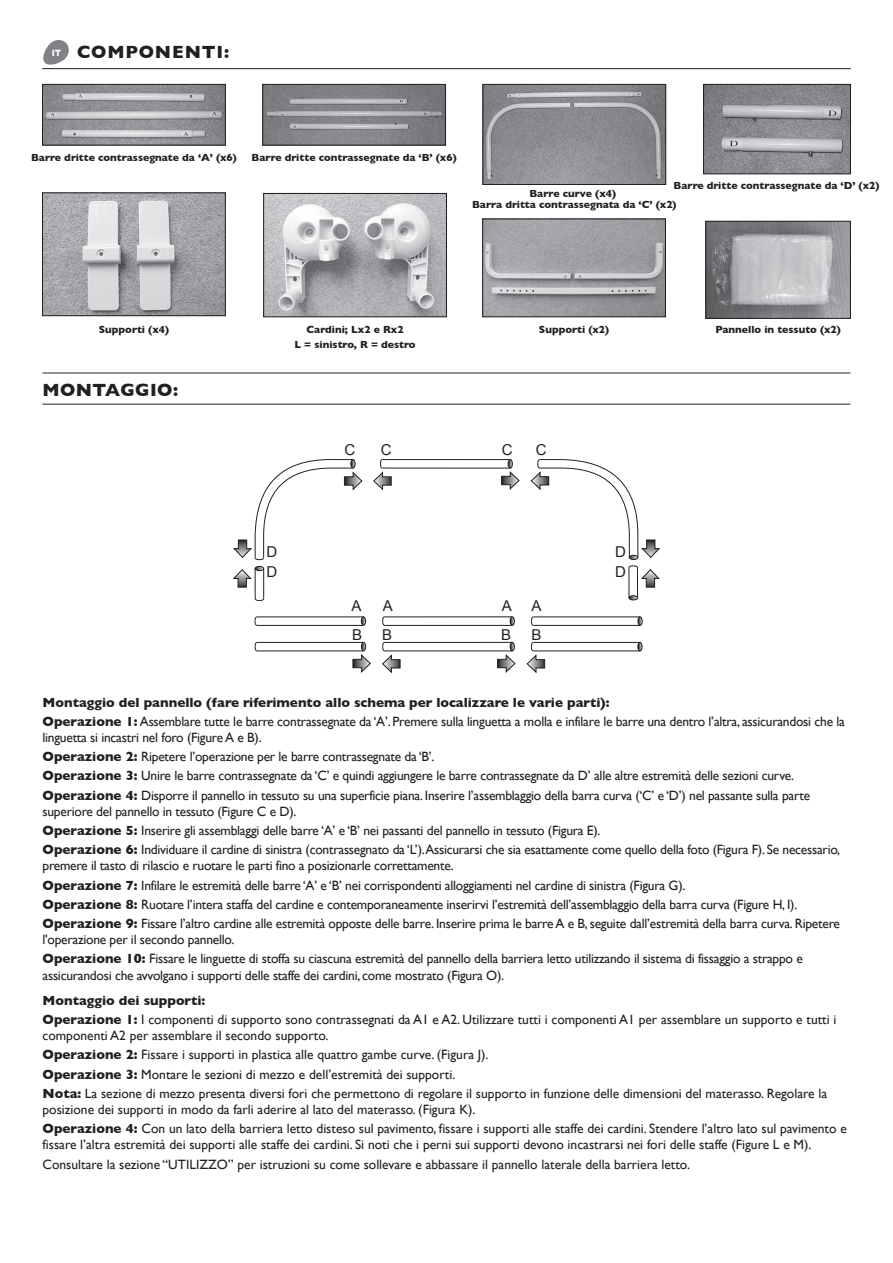
<style>
.page{position:relative;width:893px;height:1263px;background:#fff}
.page>*{position:absolute;margin:0;border:0;box-sizing:border-box;transform-origin:0 0}
.t1{font:700 18px "Gill Sans";letter-spacing:.035em;color:#231f20}
.t2{font:15px/29.7px "Arial";color:#231f20}
.t3{font:13.5px/19.2px "Gill Sans";letter-spacing:-.02em;color:#231f20}
.t4{font:13.5px/19.2px "Gill Sans";color:#231f20}
.t5{font:700 10.5px/14.4px "Gill Sans";color:#231f20;text-align:center}
.s1{font-size:9.3px;color:#fff}
.s2{font-weight:700}
</style>
<div class="page">
<svg style="left:43px;top:40px;width:26px;height:25px"></svg>
<img style="left:265px;top:195px;width:180px;height:120px">
<div style="left:263px;top:193px;width:184px;height:124px;border:1px solid #231f20"></div>
<img style="left:44px;top:194px;width:180px;height:120px">
<div style="left:42px;top:192px;width:184px;height:124px;border:1px solid #231f20"></div>
<img style="left:708px;top:223px;width:141px;height:94px">
<div style="left:706px;top:221px;width:145px;height:98px;border:1px solid #231f20"></div>
<img style="left:705px;top:86px;width:144px;height:86px">
<div style="left:703px;top:84px;width:148px;height:90px;border:1px solid #231f20"></div>
<img style="left:264px;top:86px;width:180px;height:57px">
<div style="left:262px;top:84px;width:184px;height:61px;border:1px solid #231f20"></div>
<img style="left:484px;top:86px;width:180px;height:97px">
<div style="left:482px;top:84px;width:184px;height:101px;border:1px solid #231f20"></div>
<img style="left:44px;top:86px;width:180px;height:57px">
<div style="left:42px;top:84px;width:184px;height:61px;border:1px solid #231f20"></div>
<hr style="left:43px;top:68px;width:807px;height:1px;background:#231f20">
<img style="left:484px;top:220px;width:180px;height:95px">
<div style="left:482px;top:218px;width:184px;height:99px;border:1px solid #231f20"></div>
<hr style="left:257px;top:642px;width:107px;height:1px;background:#231f20">
<hr style="left:257px;top:650px;width:107px;height:1px;background:#231f20">
<svg style="left:254px;top:642px;width:4px;height:10px"></svg>
<hr style="left:385px;top:642px;width:127px;height:1px;background:#231f20">
<hr style="left:385px;top:650px;width:127px;height:1px;background:#231f20">
<div style="left:637px;top:642px;width:5px;height:9px;border:1px solid #231f20;border-radius:50%"></div>
<hr style="left:534px;top:642px;width:106px;height:1px;background:#231f20">
<hr style="left:534px;top:650px;width:106px;height:1px;background:#231f20">
<svg style="left:254px;top:597px;width:10px;height:4px"></svg>
<hr style="left:255px;top:568px;width:1px;height:30px;background:#231f20">
<hr style="left:263px;top:568px;width:1px;height:30px;background:#231f20">
<div style="left:508px;top:459px;width:5px;height:9px;border:1px solid #231f20;border-radius:50%"></div>
<hr style="left:383px;top:459px;width:127px;height:1px;background:#231f20">
<hr style="left:383px;top:468px;width:127px;height:1px;background:#231f20">
<div style="left:629px;top:595px;width:9px;height:5px;border:1px solid #231f20;border-radius:50%"></div>
<hr style="left:637px;top:568px;width:1px;height:30px;background:#231f20">
<hr style="left:628px;top:568px;width:1px;height:30px;background:#231f20">
<div style="left:629px;top:555px;width:9px;height:5px;border:1px solid #231f20;border-radius:50%"></div>
<hr style="left:257px;top:616px;width:107px;height:1px;background:#231f20">
<hr style="left:257px;top:625px;width:107px;height:1px;background:#231f20">
<div style="left:361px;top:616px;width:5px;height:10px;border:1px solid #231f20;border-radius:50%"></div>
<svg style="left:254px;top:616px;width:4px;height:10px"></svg>
<svg style="left:382px;top:616px;width:4px;height:10px"></svg>
<div style="left:510px;top:616px;width:5px;height:10px;border:1px solid #231f20;border-radius:50%"></div>
<hr style="left:385px;top:616px;width:127px;height:1px;background:#231f20">
<hr style="left:385px;top:625px;width:127px;height:1px;background:#231f20">
<svg style="left:531px;top:616px;width:4px;height:10px"></svg>
<svg style="left:639px;top:618px;width:2px;height:6px"></svg>
<div style="left:637px;top:616px;width:6px;height:10px;border:1px solid #231f20;border-radius:50%"></div>
<hr style="left:534px;top:616px;width:106px;height:1px;background:#231f20">
<hr style="left:534px;top:625px;width:106px;height:1px;background:#231f20">
<svg style="left:373px;top:459px;width:19px;height:32px"></svg>
<svg style="left:233px;top:566px;width:31px;height:22px"></svg>
<svg style="left:233px;top:459px;width:130px;height:101px"></svg>
<svg style="left:628px;top:565px;width:32px;height:23px"></svg>
<svg style="left:530px;top:459px;width:130px;height:100px"></svg>
<svg style="left:501px;top:460px;width:19px;height:30px"></svg>
<svg style="left:382px;top:642px;width:19px;height:32px"></svg>
<svg style="left:352px;top:642px;width:19px;height:31px"></svg>
<svg style="left:526px;top:642px;width:19px;height:32px"></svg>
<svg style="left:497px;top:642px;width:19px;height:31px"></svg>
<hr style="left:43px;top:404px;width:807px;height:1px;background:#231f20">
<hr style="left:43px;top:372px;width:807px;height:1px;background:#231f20">
<p class="t1" style="left:52px;top:37px;width:179px"><span class="s1">IT</span> COMPONENTI:</p>
<p class="t5" style="left:31px;top:150px;width:207px">Barre dritte contrassegnate da ‘A’ (x6)</p>
<p class="t5" style="left:252px;top:150px;width:207px">Barre dritte contrassegnate da ‘B’ (x6)</p>
<p class="t5" style="left:674px;top:178px;width:207px">Barre dritte contrassegnate da ‘D’ (x2)</p>
<p class="t5" style="left:472px;top:188px;width:206px;line-height:11.2px">Barre curve (x4)<br>Barra dritta contrassegnata da ‘C’ (x2)</p>
<p class="t5" style="left:99px;top:322px;width:72px">Supporti (x4)</p>
<p class="t5" style="left:715px;top:322px;width:127px">Pannello in tessuto (x2)</p>
<p class="t5" style="left:295px;top:322px;width:123px">Cardini; Lx2 e Rx2<br>L = sinistro, R = destro</p>
<p class="t5" style="left:539px;top:322px;width:72px">Supporti (x2)</p>
<p class="t1" style="left:43px;top:375px;width:137px">MONTAGGIO:</p>
<p class="t2" style="left:266px;top:537px;width:12px">D</p>
<p class="t2" style="left:266px;top:557px;width:12px">D</p>
<p class="t2" style="left:344px;top:435px;width:12px">C</p>
<p class="t2" style="left:381px;top:435px;width:12px">C</p>
<p class="t2" style="left:502px;top:435px;width:12px">C</p>
<p class="t2" style="left:536px;top:435px;width:12px">C</p>
<p class="t2" style="left:351px;top:591px;width:12px">A<br>B</p>
<p class="t2" style="left:383px;top:591px;width:12px">A</p>
<p class="t2" style="left:502px;top:591px;width:12px">A</p>
<p class="t2" style="left:532px;top:591px;width:12px">A</p>
<p class="t2" style="left:382px;top:620px;width:12px">B</p>
<p class="t2" style="left:501px;top:620px;width:12px">B</p>
<p class="t2" style="left:531px;top:620px;width:12px">B</p>
<p class="t2" style="left:615px;top:543px;width:12px;line-height:19.2px">D<br>D</p>
<p class="t3" style="left:43px;top:692px;width:804px"><span class="s2">Montaggio del pannello (fare riferimento allo schema per localizzare le varie parti):<br>Operazione 1:</span> Assemblare tutte le barre contrassegnate da ‘A’. Premere sulla linguetta a molla e infilare le barre una dentro l’altra, assicurandosi che la</p>
<p class="t3" style="left:43px;top:728px;width:769px">linguetta si incastri nel foro (Figure A e B).<br><span class="s2">Operazione 2:</span> Ripetere l’operazione per le barre contrassegnate da ‘B’.<br><span class="s2">Operazione 3:</span> Unire le barre contrassegnate da ‘C’ e quindi aggiungere le barre contrassegnate da D’ alle altre estremità delle sezioni curve.<br><span class="s2">Operazione 4:</span> Disporre il pannello in tessuto su una superficie piana. Inserire l’assemblaggio della barra curva (‘C’ e ‘D’) nel passante sulla parte</p>
<p class="t3" style="left:43px;top:801px;width:799px">superiore del pannello in tessuto (Figure C e D).<br><span class="s2">Operazione 5:</span> Inserire gli assemblaggi delle barre ‘A’ e ‘B’ nei passanti del pannello in tessuto (Figura E).<br><span class="s2">Operazione 6:</span> Individuare il cardine di sinistra (contrassegnato da ‘L’).Assicurarsi che sia esattamente come quello della foto (Figura F). Se necessario,</p>
<p class="t3" style="left:43px;top:856px;width:799px">premere il tasto di rilascio e ruotare le parti fino a posizionarle correttamente.<br><span class="s2">Operazione 7:</span> Infilare le estremità delle barre ‘A’ e ‘B’ nei corrispondenti alloggiamenti nel cardine di sinistra (Figura G).<br><span class="s2">Operazione 8:</span> Ruotare l’intera staffa del cardine e contemporaneamente inserirvi l’estremità dell’assemblaggio della barra curva (Figure H, I).<br><span class="s2">Operazione 9:</span> Fissare l’altro cardine alle estremità opposte delle barre. Inserire prima le barre A e B, seguite dall’estremità della barra curva. Ripetere</p>
<p class="t3" style="left:43px;top:930px;width:762px">l'operazione per il secondo pannello.<br><span class="s2">Operazione 10:</span> Fissare le linguette di stoffa su ciascuna estremità del pannello della barriera letto utilizzando il sistema di fissaggio a strappo e</p>
<p class="t3" style="left:43px;top:962px;width:463px;line-height:25.2px">assicurandosi che avvolgano i supporti delle staffe dei cardini, come mostrato (Figura O).<br><span class="s2">Montaggio dei supporti:</span></p>
<p class="t4" style="left:43px;top:1011px;width:795px;line-height:16.2px"><span class="s2">Operazione 1:</span> I componenti di supporto sono contrassegnati da A1 e A2. Utilizzare tutti i componenti A1 per assemblare un supporto e tutti i componenti A2 per assemblare il secondo supporto.</p>
<p class="t4" style="left:43px;top:1045px;width:786px"><span class="s2">Operazione 2:</span> Fissare i supporti in plastica alle quattro gambe curve. (Figura J).<br><span class="s2">Operazione 3:</span> Montare le sezioni di mezzo e dell’estremità dei supporti.<br><span class="s2">Nota:</span> La sezione di mezzo presenta diversi fori che permettono di regolare il supporto in funzione delle dimensioni del materasso. Regolare la</p>
<p class="t4" style="left:43px;top:1100px;width:806px">posizione dei supporti in modo da farli aderire al lato del materasso. (Figura K).<br><span class="s2">Operazione 4:</span> Con un lato della barriera letto disteso sul pavimento, fissare i supporti alle staffe dei cardini. Stendere l’altro lato sul pavimento e</p>
<p class="t4" style="left:43px;top:1135px;width:770px">fissare l’altra estremità dei supporti alle staffe dei cardini. Si noti che i perni sui supporti devono incastrarsi nei fori delle staffe (Figure L e M).<br>Consultare la sezione “UTILIZZO” per istruzioni su come sollevare e abbassare il pannello laterale della barriera letto.</p>
</div>
